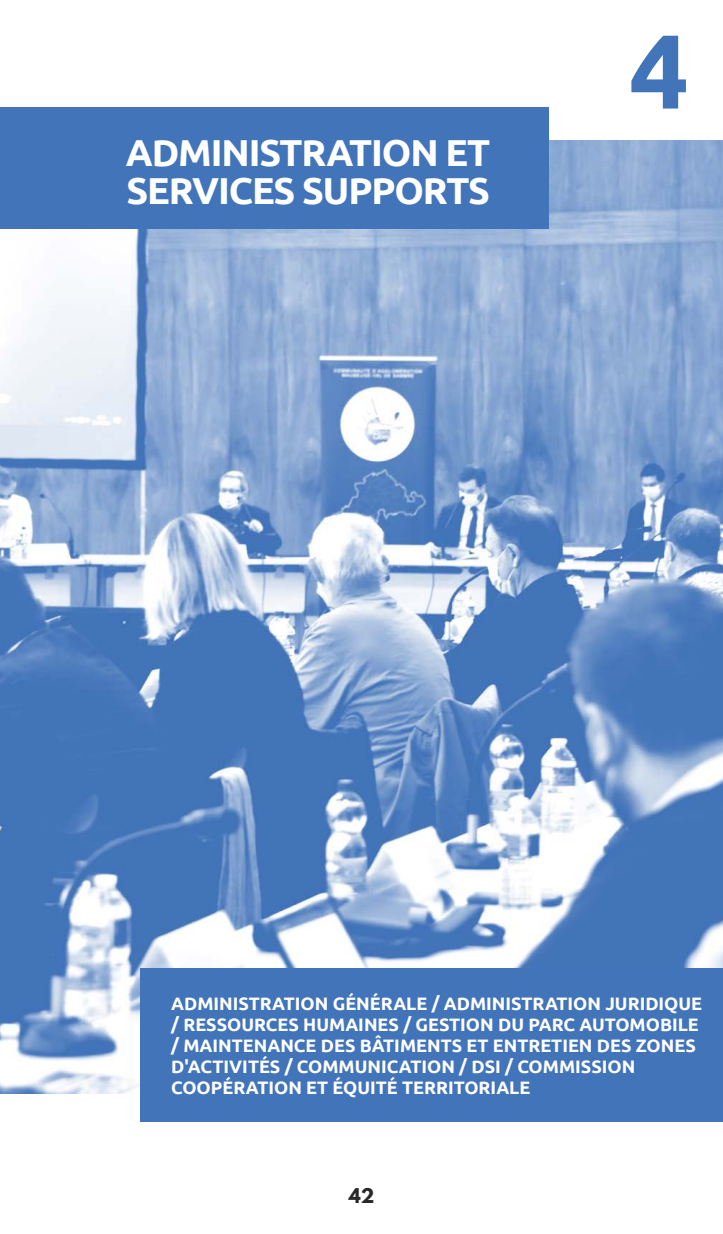
<style>
.page{position:relative;width:723px;height:1234px;background:#fff}
.page>*{position:absolute;margin:0;border:0;box-sizing:border-box;transform-origin:0 0}
.t1{font:700 105px "Ubuntu";color:#4274b9}
.t2{font:700 37.5px/37.5px "Ubuntu";letter-spacing:-.03em;color:#fff}
.t3{font:700 18px/21px "Ubuntu";color:#fff}
.t4{font:700 18px "League Spartan";color:#292829}
</style>
<div class="page">
<img style="left:0;top:140px;width:723px;height:953px">
<div style="left:0;top:107px;width:549px;height:122px;background:#4274b9"></div>
<div style="left:140px;top:967px;width:583px;height:154px;background:#4274b9"></div>
<h2 class="t2" style="left:126px;top:133px;width:366px">ADMINISTRATION ET<br>SERVICES SUPPORTS</h2>
<h1 class="t1" style="left:629px;top:7px;width:61px">4</h1>
<p class="t3" style="left:171px;top:992px;width:532px">ADMINISTRATION GÉNÉRALE / ADMINISTRATION JURIDIQUE / RESSOURCES HUMAINES / GESTION DU PARC AUTOMOBILE / MAINTENANCE DES BÂTIMENTS ET ENTRETIEN DES ZONES D'ACTIVITÉS / COMMUNICATION / DSI / COMMISSION COOPÉRATION ET ÉQUITÉ TERRITORIALE</p>
<p class="t4" style="left:349px;top:1181px;width:27px">42</p>
</div>
